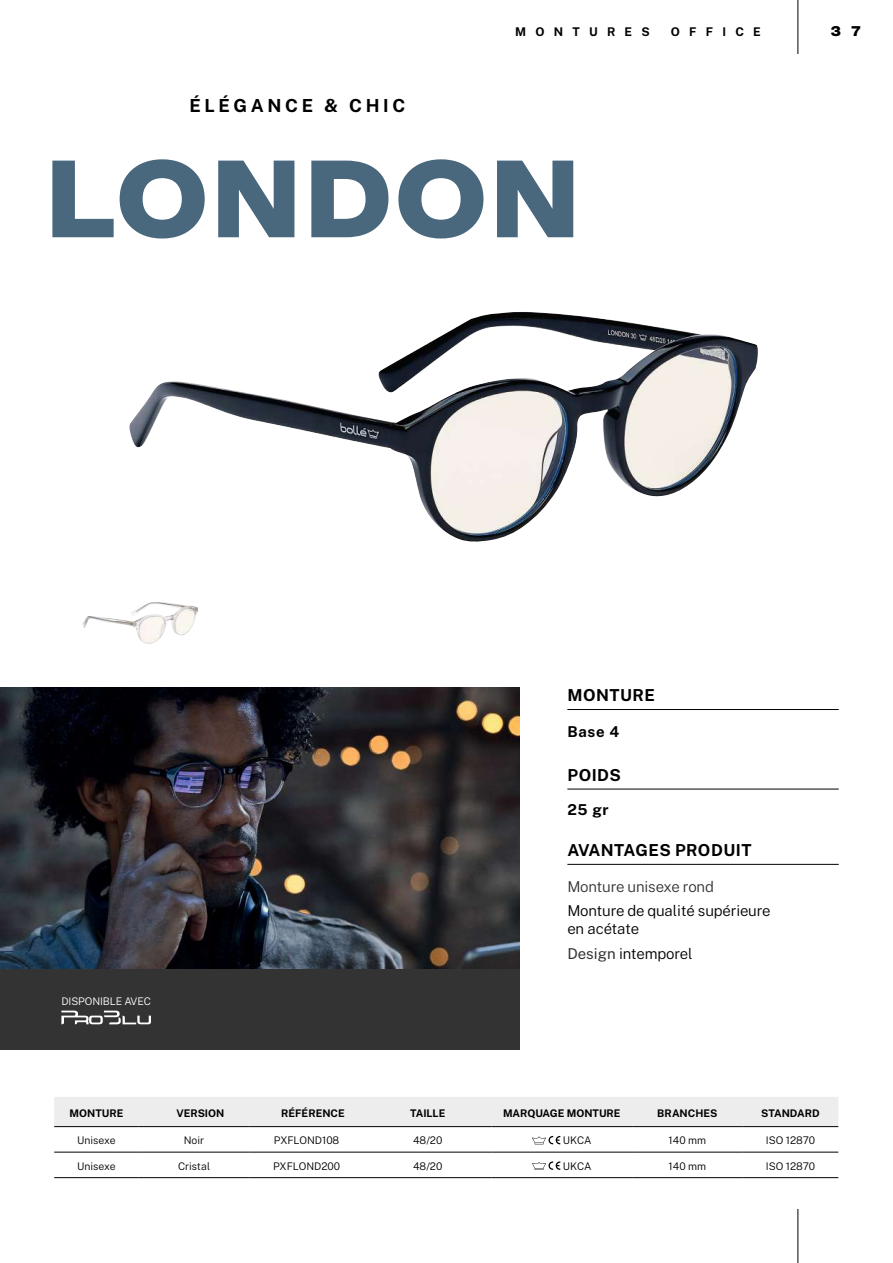
<style>
.page{position:relative;width:893px;height:1263px;background:#fff}
.page>*{position:absolute;margin:0;border:0;box-sizing:border-box;transform-origin:0 0}
.t1{font:900 105px "Mint Grotesk V1.1";letter-spacing:.03em;color:#49677d}
.t2{font:700 18px "Public Sans";letter-spacing:.2em;color:#000}
.t3{font:700 16.5px "Public Sans";letter-spacing:.03em;color:#000}
.t4{font:300 15px/18px "Public Sans";letter-spacing:-.01em;color:#000}
.t5{font:300 15px "Public Sans";letter-spacing:-.01em;color:#333}
.t6{font:700 15px "Public Sans";letter-spacing:.05em;color:#000}
.t7{font:900 13.5px "Mint Grotesk V1.1";color:#000}
.t8{font:700 12px "Public Sans";letter-spacing:.77em;color:#000}
.t9{font:300 10.5px "Public Sans";color:#000}
.t10{font:700 10.5px "Public Sans";color:#000}
.t11{font:300 10.5px "Public Sans";letter-spacing:-.01em;color:#fff}
.s1{font-weight:400;color:#333}
</style>
<div class="page">
<hr style="left:797px;top:1209px;width:1px;height:54px;background:#000">
<hr style="left:797px;top:0;width:1px;height:54px;background:#000">
<img style="left:129px;top:312px;width:629px;height:230px">
<img style="left:0;top:687px;width:520px;height:283px">
<hr style="left:567px;top:789px;width:272px;height:1px;background:#000">
<hr style="left:567px;top:864px;width:272px;height:1px;background:#000">
<hr style="left:567px;top:709px;width:272px;height:1px;background:#000">
<img style="left:82px;top:602px;width:116px;height:42px">
<div style="left:0;top:970px;width:520px;height:80px;background:#333"></div>
<hr style="left:54px;top:1177px;width:85px;height:1px;background:#000">
<hr style="left:139px;top:1177px;width:110px;height:1px;background:#000">
<hr style="left:249px;top:1177px;width:115px;height:1px;background:#000">
<hr style="left:364px;top:1177px;width:128px;height:1px;background:#000">
<hr style="left:492px;top:1177px;width:140px;height:1px;background:#000">
<hr style="left:632px;top:1177px;width:111px;height:1px;background:#000">
<hr style="left:743px;top:1177px;width:95px;height:1px;background:#000">
<svg style="left:54px;top:1097px;width:784px;height:73px"></svg>
<svg style="left:61px;top:1010px;width:90px;height:14px"></svg>
<h2 class="t2" style="left:189px;top:92px;width:217px">ÉLÉGANCE &amp; CHIC</h2>
<p class="t8" style="left:515px;top:23px;width:136px">MONTURES</p>
<p class="t8" style="left:671px;top:23px;width:91px">OFFICE</p>
<h1 class="t1" style="left:45px;top:133px;width:536px">LONDON</h1>
<p class="t7" style="left:831px;top:23px;width:31px">3 7</p>
<h3 class="t3" style="left:567px;top:683px;width:89px">MONTURE</h3>
<h3 class="t6" style="left:567px;top:721px;width:53px">Base 4</h3>
<h3 class="t3" style="left:567px;top:763px;width:55px">POIDS</h3>
<h3 class="t6" style="left:567px;top:798px;width:43px">25 gr</h3>
<p class="t11" style="left:61px;top:994px;width:91px">DISPONIBLE AVEC</p>
<h3 class="t3" style="left:567px;top:838px;width:186px">AVANTAGES PRODUIT</h3>
<h3 class="t5" style="left:567px;top:875px;width:148px">Monture unisexe rond</h3>
<h3 class="t4" style="left:567px;top:901px;width:205px">Monture de qualité supérieure en acétate</h3>
<h3 class="t4" style="left:567px;top:943px;width:127px"><span class="s1">Design</span> intemporel</h3>
<p class="t10" style="left:70px;top:1105px;width:55px">MONTURE</p>
<p class="t10" style="left:176px;top:1105px;width:49px">VERSION</p>
<p class="t10" style="left:281px;top:1105px;width:65px">RÉFÉRENCE</p>
<p class="t10" style="left:410px;top:1105px;width:37px">TAILLE</p>
<p class="t10" style="left:503px;top:1105px;width:119px">MARQUAGE MONTURE</p>
<p class="t10" style="left:657px;top:1105px;width:62px">BRANCHES</p>
<p class="t10" style="left:761px;top:1105px;width:60px">STANDARD</p>
<p class="t9" style="left:77px;top:1133px;width:40px">Unisexe</p>
<p class="t9" style="left:184px;top:1133px;width:22px">Noir</p>
<p class="t9" style="left:77px;top:1158px;width:40px">Unisexe</p>
<p class="t9" style="left:178px;top:1158px;width:34px">Cristal</p>
<p class="t9" style="left:274px;top:1133px;width:67px">PXFLOND108</p>
<p class="t9" style="left:413px;top:1133px;width:31px">48/20</p>
<p class="t9" style="left:563px;top:1133px;width:30px">UKCA</p>
<p class="t9" style="left:669px;top:1133px;width:39px">140 mm</p>
<p class="t9" style="left:766px;top:1133px;width:51px">ISO 12870</p>
<p class="t9" style="left:273px;top:1158px;width:69px">PXFLOND200</p>
<p class="t9" style="left:413px;top:1158px;width:31px">48/20</p>
<p class="t9" style="left:563px;top:1158px;width:30px">UKCA</p>
<p class="t9" style="left:669px;top:1158px;width:39px">140 mm</p>
<p class="t9" style="left:766px;top:1158px;width:51px">ISO 12870</p>
</div>
